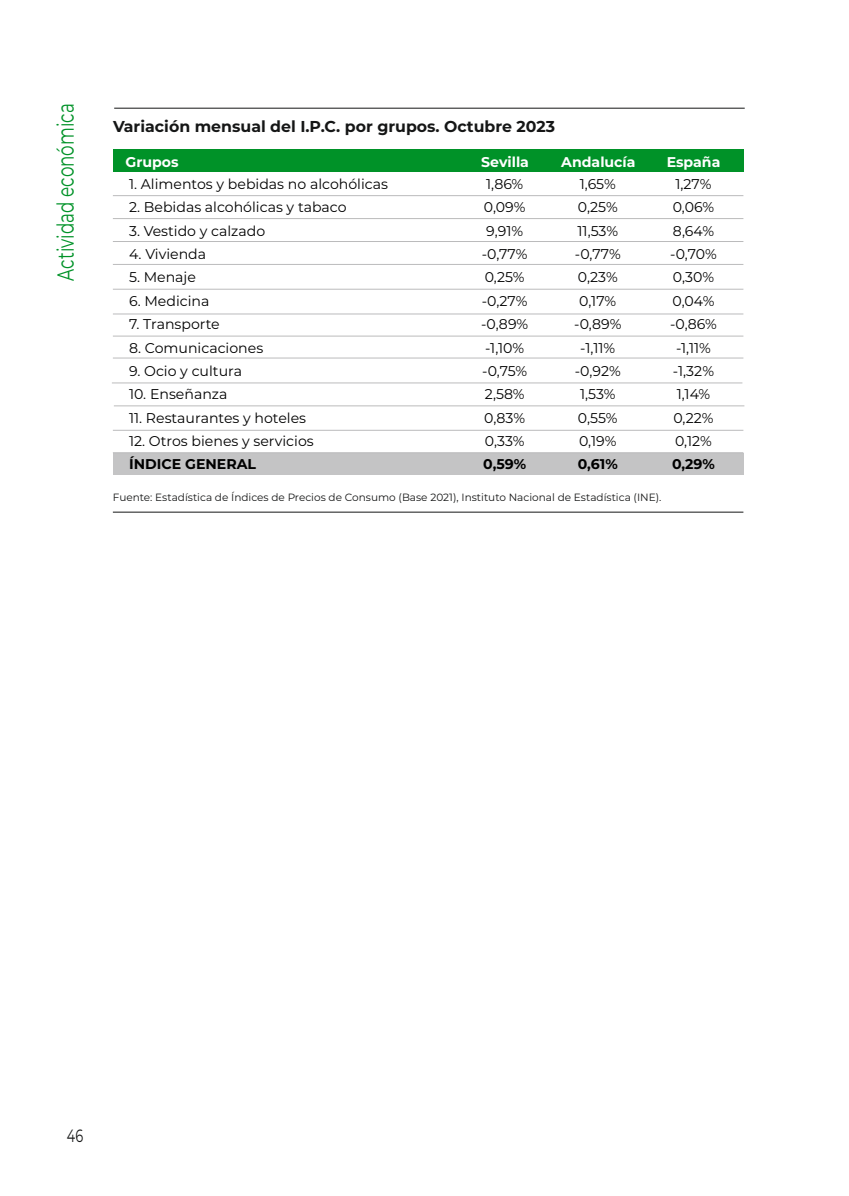
<style>
.page{position:relative;width:849px;height:1196px;background:#fff}
.page>*{position:absolute;margin:0;border:0;box-sizing:border-box;transform-origin:0 0}
.t1{font:23.28px "Montserrat";color:#009228;scale:.72 1}
.t2{font:17.68px "Montserrat";color:#151616;scale:.72 1}
.t3{font:700 15.75px "Montserrat";color:#151616}
.t4{font:14.17px/23.3px "Montserrat";color:#000;text-align:center}
.t5{font:700 14.17px "Montserrat";color:#fff}
.t6{font:700 14.17px "Montserrat";color:#000}
.t7{font:10.5px "Montserrat";color:#151616}
</style>
<div class="page">
<div style="left:113px;top:149px;width:630px;height:22px;background:#009228"></div>
<div style="left:113px;top:454px;width:630px;height:21px;background:#c4c4c5"></div>
<svg style="left:114px;top:108px;width:631px;height:1px"></svg>
<svg style="left:112px;top:511px;width:631px;height:1px"></svg>
<svg style="left:113px;top:195px;width:631px;height:2px"></svg>
<svg style="left:113px;top:218px;width:631px;height:1px"></svg>
<svg style="left:113px;top:241px;width:631px;height:1px"></svg>
<svg style="left:113px;top:335px;width:631px;height:2px"></svg>
<svg style="left:113px;top:357px;width:631px;height:2px"></svg>
<svg style="left:112px;top:382px;width:631px;height:2px"></svg>
<svg style="left:114px;top:405px;width:631px;height:2px"></svg>
<svg style="left:113px;top:429px;width:631px;height:2px"></svg>
<svg style="left:113px;top:452px;width:631px;height:2px"></svg>
<svg style="left:113px;top:288px;width:631px;height:2px"></svg>
<svg style="left:113px;top:264px;width:631px;height:1px"></svg>
<svg style="left:113px;top:313px;width:631px;height:2px"></svg>
<h1 class="t1" style="left:51px;top:280px;width:248px;rotate:-90deg">Actividad económica</h1>
<p class="t3" style="left:113px;top:117px;width:443px">Variación mensual del I.P.C. por grupos. Octubre 2023</p>
<p class="t5" style="left:481px;top:153px;width:49px">Sevilla</p>
<p class="t4" style="left:481px;top:172px;width:49px">1,86%<br>0,09%<br>9,91% -0,77%<br>0,25% -0,27% -0,89% -1,10% -0,75%<br>2,58%<br>0,83%<br>0,33%</p>
<p class="t6" style="left:483px;top:455px;width:44px">0,59%</p>
<p class="t5" style="left:125px;top:153px;width:55px">Grupos</p>
<p class="t5" style="left:561px;top:153px;width:76px">Andalucía</p>
<p class="t4" style="left:574px;top:172px;width:49px">1,65%<br>0,25%<br>11,53% -0,77%<br>0,23%<br>0,17% -0,89% -1,11% -0,92%<br>1,53%<br>0,55%<br>0,19%</p>
<p class="t6" style="left:577px;top:455px;width:41px">0,61%</p>
<p class="t4" style="left:129px;top:172px;width:260px">1. Alimentos y bebidas no alcohólicas</p>
<p class="t4" style="left:129px;top:196px;width:219px">2. Bebidas alcohólicas y tabaco</p>
<p class="t4" style="left:129px;top:219px;width:138px">3. Vestido y calzado</p>
<p class="t4" style="left:129px;top:242px;width:79px">4. Vivienda</p>
<p class="t4" style="left:129px;top:266px;width:68px">5. Menaje</p>
<p class="t4" style="left:129px;top:289px;width:82px">6. Medicina</p>
<p class="t4" style="left:129px;top:312px;width:92px">7. Transporte</p>
<p class="t4" style="left:129px;top:336px;width:136px">8. Comunicaciones</p>
<p class="t4" style="left:129px;top:359px;width:114px">9. Ocio y cultura</p>
<p class="t4" style="left:129px;top:382px;width:100px">10. Enseñanza</p>
<p class="t4" style="left:129px;top:406px;width:178px">11. Restaurantes y hoteles</p>
<p class="t4" style="left:129px;top:429px;width:186px">12. Otros bienes y servicios</p>
<p class="t6" style="left:129px;top:455px;width:129px">ÍNDICE GENERAL</p>
<p class="t5" style="left:666px;top:153px;width:55px">España</p>
<p class="t4" style="left:669px;top:172px;width:48px">1,27%<br>0,06%<br>8,64% -0,70%<br>0,30%<br>0,04% -0,86% -1,11% -1,32%<br>1,14%<br>0,22%<br>0,12%</p>
<p class="t6" style="left:671px;top:455px;width:44px">0,29%</p>
<p class="t7" style="left:113px;top:491px;width:550px">Fuente: Estadística de Índices de Precios de Consumo (Base 2021), Instituto Nacional de Estadística (INE).</p>
<p class="t2" style="left:67px;top:1124px;width:24px">46</p>
</div>
